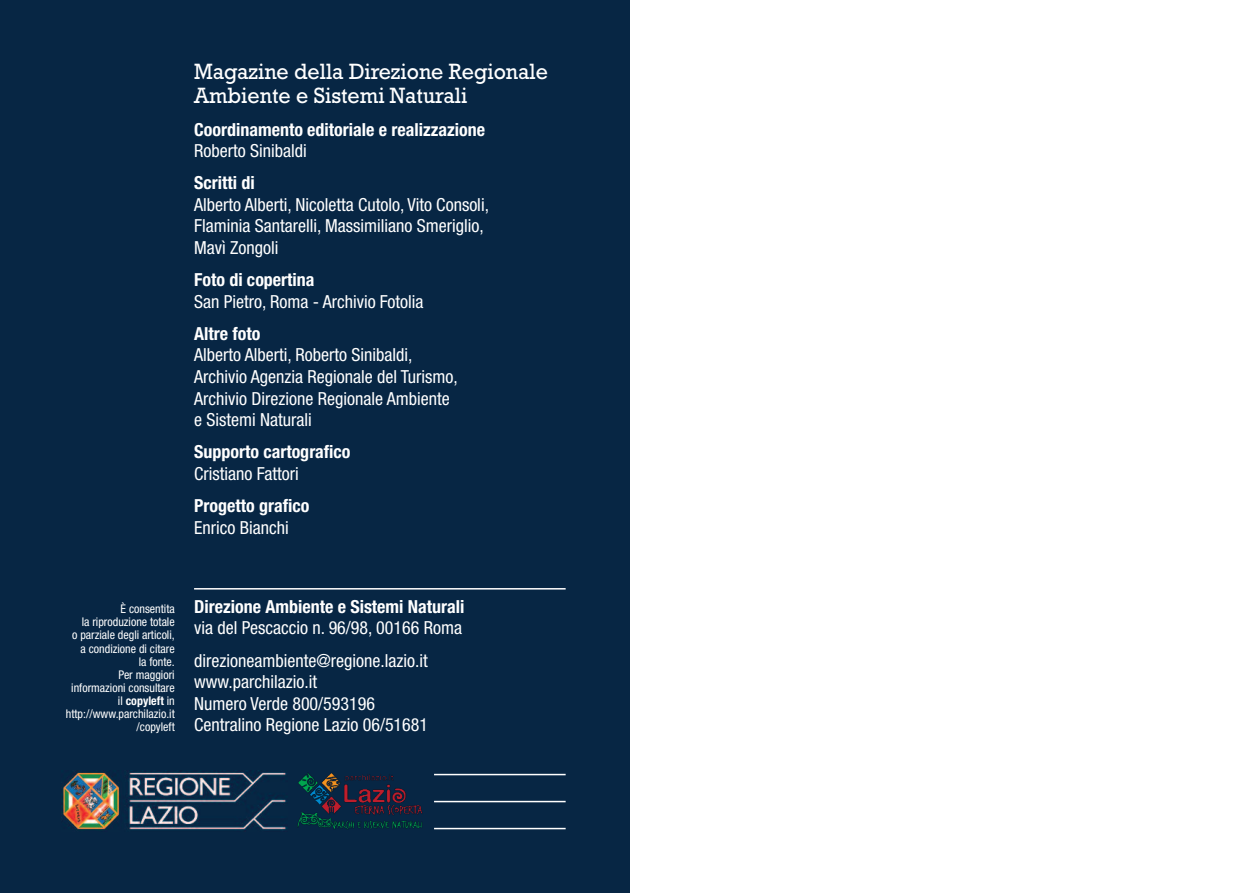
<style>
.page{position:relative;width:1259px;height:893px;background:#fff}
.page>*{position:absolute;margin:0;border:0;box-sizing:border-box;transform-origin:0 0}
.t1{font:22.5px/24px "Rockwell";color:#fff;scale:.95 1}
.t2{font:condensed 18px/21.6px "Helvetica Neue LT Std";color:#fff}
.t3{font:700 condensed 18px "Helvetica Neue LT Std";color:#fff}
.t4{font:condensed 12px/13.2px "Helvetica Neue LT Std";color:#fff;text-align:right}
.s1{font-weight:700}
</style>
<div class="page">
<div style="left:0;top:0;width:629px;height:893px;background:#072644"></div>
<img style="left:297px;top:772px;width:126px;height:58px">
<hr style="left:194px;top:588px;width:371px;height:2px;background:#fff">
<hr style="left:434px;top:774px;width:131px;height:1px;background:#fff">
<hr style="left:434px;top:801px;width:131px;height:1px;background:#fff">
<hr style="left:434px;top:828px;width:131px;height:1px;background:#fff">
<img style="left:63px;top:770px;width:224px;height:62px">
<p class="t1" style="left:194px;top:60px;width:374px">Magazine della Direzione Regionale<br>Ambiente e Sistemi Naturali</p>
<p class="t3" style="left:194px;top:123px;width:292px">Coordinamento editoriale e realizzazione</p>
<p class="t2" style="left:194px;top:141px;width:114px">Roberto Sinibaldi</p>
<p class="t3" style="left:194px;top:176px;width:62px">Scritti di</p>
<p class="t2" style="left:194px;top:195px;width:296px">Alberto Alberti, Nicoletta Cutolo, Vito Consoli,<br>Flaminia Santarelli, Massimiliano Smeriglio,<br>Mavì Zongoli</p>
<p class="t3" style="left:194px;top:273px;width:122px">Foto di copertina</p>
<p class="t2" style="left:194px;top:292px;width:231px">San Pietro, Roma - Archivio Fotolia</p>
<p class="t3" style="left:194px;top:327px;width:68px">Altre foto</p>
<p class="t2" style="left:194px;top:346px;width:265px">Alberto Alberti, Roberto Sinibaldi, Archivio Agenzia Regionale del Turismo, Archivio Direzione Regionale Ambiente e Sistemi Naturali</p>
<p class="t3" style="left:194px;top:445px;width:158px">Supporto cartografico</p>
<p class="t2" style="left:194px;top:464px;width:106px">Cristiano Fattori</p>
<p class="t3" style="left:194px;top:499px;width:117px">Progetto grafico</p>
<p class="t2" style="left:194px;top:518px;width:96px">Enrico Bianchi</p>
<p class="t4" style="left:66px;top:603px;width:110px">È consentita<br>la riproduzione totale<br>o parziale degli articoli, a condizione di citare<br>la fonte.<br>Per maggiori informazioni consultare il <span class="s1">copyleft</span> in http://www.parchilazio.it /copyleft</p>
<p class="t3" style="left:194px;top:600px;width:272px">Direzione Ambiente e Sistemi Naturali</p>
<p class="t2" style="left:194px;top:614px;width:269px;line-height:32.1px">via del Pescaccio n. 96/98, 00166 Roma direzioneambiente@regione.lazio.it</p>
<p class="t2" style="left:194px;top:672px;width:236px">www.parchilazio.it<br>Numero Verde 800/593196<br>Centralino Regione Lazio 06/51681</p>
</div>
